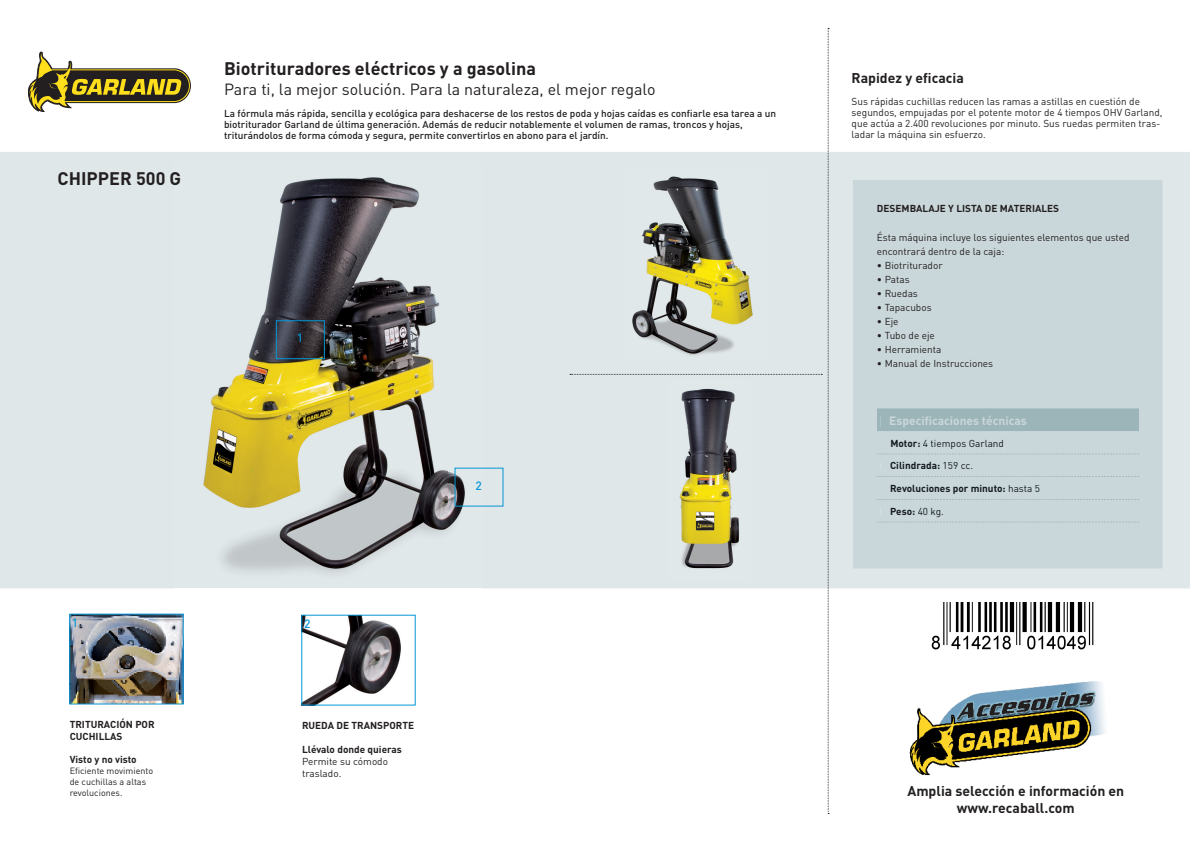
<style>
.page{position:relative;width:1191px;height:842px;background:#fff}
.page>*{position:absolute;margin:0;border:0;box-sizing:border-box;transform-origin:0 0}
.t1{font:700 18px "DIN";color:#231f20}
.t2{font:16px "DIN";color:#231f20}
.t3{font:700 14px/16.8px "DIN";color:#231f20;text-align:center}
.t4{font:700 12px "DIN";color:#cad7da}
.t5{font:500 12px "DIN";color:#0696d7}
.t6{font:10px/11px "DIN";color:#231f20}
.t7{font:500 10px/11px "DIN";color:#231f20}
.t8{font:700 10px/12px "DIN";color:#231f20}
.t9{font:700 10px "DIN";color:#131b1e}
.t10{font:10px "DIN";color:#131b1e}
.t11{font:9px/11px "DIN";color:#231f20}
.s1{font-weight:700}
.s2{font-weight:400}
</style>
<div class="page">
<img style="left:71px;top:616px;width:110px;height:86px">
<div style="left:69px;top:614px;width:114px;height:90px;border:1px solid #0696d7"></div>
<div style="left:0;top:151px;width:1190px;height:439px;background:#e0e7e9"></div>
<img style="left:174px;top:161px;width:307px;height:429px">
<div style="left:852px;top:180px;width:310px;height:389px;background:#cad7da"></div>
<svg style="left:28px;top:52px;width:163px;height:60px"></svg>
<img style="left:303px;top:617px;width:98px;height:86px">
<svg style="left:828px;top:28px;width:1px;height:786px"></svg>
<svg style="left:570px;top:374px;width:252px;height:1px"></svg>
<div style="left:876px;top:408px;width:263px;height:23px;background:#9cb5b9"></div>
<svg style="left:876px;top:454px;width:263px;height:1px"></svg>
<svg style="left:876px;top:476px;width:263px;height:1px"></svg>
<svg style="left:876px;top:499px;width:263px;height:1px"></svg>
<svg style="left:876px;top:522px;width:263px;height:1px"></svg>
<div style="left:880px;top:415px;width:146px;height:12px;background:#9cb5b9"></div>
<div style="left:891px;top:440px;width:28px;height:7px;background:#cad7da"></div>
<div style="left:923px;top:440px;width:80px;height:9px;background:#cad7da"></div>
<div style="left:880px;top:462px;width:59px;height:7px;background:#cad7da"></div>
<div style="left:944px;top:462px;width:28px;height:7px;background:#cad7da"></div>
<div style="left:880px;top:485px;width:125px;height:9px;background:#cad7da"></div>
<div style="left:1009px;top:485px;width:30px;height:7px;background:#cad7da"></div>
<div style="left:880px;top:508px;width:34px;height:7px;background:#cad7da"></div>
<div style="left:918px;top:508px;width:25px;height:9px;background:#cad7da"></div>
<div style="left:276px;top:320px;width:49px;height:39px;border:1px solid #0696d7"></div>
<img style="left:666px;top:381px;width:84px;height:199px">
<img style="left:625px;top:167px;width:141px;height:193px">
<img style="left:909px;top:681px;width:196px;height:95px">
<img style="left:931px;top:603px;width:163px;height:47px">
<h1 class="t1" style="left:58px;top:167px;width:125px">CHIPPER 500 G</h1>
<h1 class="t1" style="left:224px;top:57px;width:313px">Biotrituradores eléctricos y a gasolina</h1>
<h2 class="t2" style="left:224px;top:79px;width:433px">Para ti, la mejor solución. Para la naturaleza, el mejor regalo</h2>
<p class="t7" style="left:224px;top:107px;width:553px">La fórmula más rápida, sencilla y ecológica para deshacerse de los restos de poda y hojas caídas es confiarle esa tarea a un biotriturador Garland de última generación. Además de reducir notablemente el volumen de ramas, troncos y hojas, triturándolos de forma cómoda y segura, permite convertirlos en abono para el jardín.</p>
<p class="t5" style="left:72px;top:615px;width:8px">1</p>
<p class="t8" style="left:70px;top:718px;width:86px">TRITURACIÓN POR<br>CUCHILLAS</p>
<p class="t8" style="left:70px;top:753px;width:68px">Visto y no visto</p>
<p class="t11" style="left:70px;top:765px;width:85px">Eficiente movimiento de cuchillas a altas revoluciones.</p>
<p class="t5" style="left:297px;top:330px;width:8px">1</p>
<p class="t5" style="left:304px;top:616px;width:8px">2</p>
<p class="t8" style="left:302px;top:719px;width:114px">RUEDA DE TRANSPORTE</p>
<p class="t8" style="left:302px;top:743px;width:101px">Llévalo donde quieras</p>
<p class="t6" style="left:302px;top:755px;width:88px;line-height:12px">Permite su cómodo traslado.</p>
<p class="t5" style="left:475px;top:477px;width:8px">2</p>
<h3 class="t3" style="left:851px;top:69px;width:114px">Rapidez y eficacia</h3>
<p class="t6" style="left:851px;top:96px;width:312px">Sus rápidas cuchillas reducen las ramas a astillas en cuestión de segundos, empujadas por el potente motor de 4 tiempos OHV Garland, que actúa a 2.400 revoluciones por minuto. Sus ruedas permiten tras&shy;ladar la máquina sin esfuerzo.</p>
<p class="t8" style="left:877px;top:202px;width:184px">DESEMBALAJE Y LISTA DE MATERIALES</p>
<p class="t6" style="left:877px;top:230px;width:254px;line-height:14px">Ésta máquina incluye los siguientes elementos que usted encontrará dentro de la caja:</p>
<p class="t6" style="left:877px;top:260px;width:67px">• Biotriturador</p>
<p class="t6" style="left:877px;top:274px;width:34px">• Patas</p>
<p class="t6" style="left:877px;top:288px;width:42px">• Ruedas</p>
<p class="t6" style="left:877px;top:302px;width:56px">• Tapacubos</p>
<p class="t6" style="left:877px;top:316px;width:23px">• Eje</p>
<p class="t6" style="left:877px;top:330px;width:59px">• Tubo de eje</p>
<p class="t6" style="left:877px;top:344px;width:66px">• Herramienta</p>
<p class="t6" style="left:877px;top:358px;width:118px">• Manual de Instrucciones</p>
<p class="t4" style="left:889px;top:413px;width:139px">Especificaciones técnicas</p>
<p class="t10" style="left:890px;top:437px;width:115px"><span class="s1">Motor:</span> 4 tiempos Garland</p>
<p class="t9" style="left:890px;top:459px;width:85px">Cilindrada: <span class="s2">159 cc.</span></p>
<p class="t9" style="left:890px;top:482px;width:151px">Revoluciones por minuto: <span class="s2">hasta 5</span></p>
<p class="t9" style="left:890px;top:505px;width:55px">Peso: <span class="s2">40 kg.</span></p>
<h3 class="t3" style="left:907px;top:782px;width:218px">Amplia selección e información en www.recaball.com</h3>
</div>
